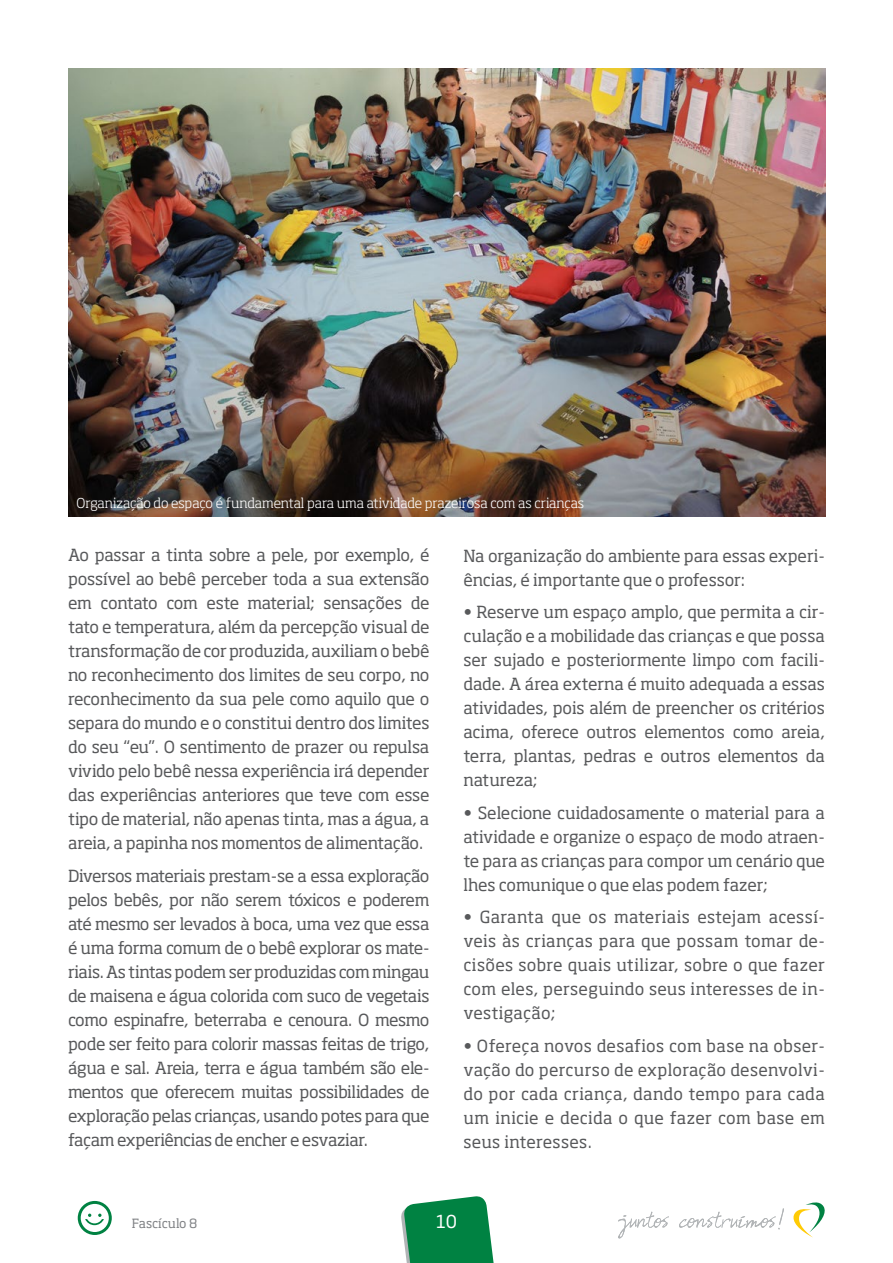
<style>
.page{position:relative;width:893px;height:1263px;background:#fff}
.page>*{position:absolute;margin:0;border:0;box-sizing:border-box;transform-origin:0 0}
.t1{font:17.7px "Soho Std";color:#fff}
.t2{font:16.5px/24px "Soho Std";letter-spacing:-.01em;color:#58595b;text-align:justify}
.t3{font:300 13.5px "Soho Std";letter-spacing:-.005em;color:#fff}
.t4{font:12.6px "Soho Std";letter-spacing:-.01em;color:#808285}
</style>
<div class="page">
<svg style="left:401px;top:1196px;width:93px;height:67px;background:#28945f"></svg>
<svg style="left:793px;top:1202px;width:32px;height:35px"></svg>
<svg style="left:618px;top:1208px;width:166px;height:30px"></svg>
<svg style="left:78px;top:1201px;width:34px;height:34px"></svg>
<img style="left:68px;top:68px;width:757px;height:449px">
<p class="t3" style="left:77px;top:495px;width:509px">Organização do espaço é fundamental para uma atividade prazeirosa com as crianças</p>
<p class="t2" style="left:68px;top:543px;width:363px">Ao passar a tinta sobre a pele, por exemplo, é possível ao bebê perceber toda a sua extensão em contato com este material; sensações de tato e temperatura, além da percepção visual de transformação de cor produzida, auxiliam o bebê no reconhecimento dos limites de seu corpo, no reconhecimento da sua pele como aquilo que o separa do mundo e o constitui dentro dos limites do seu “eu”. O sentimento de prazer ou repulsa vivido pelo bebê nessa experiência irá depender das experiências anteriores que teve com esse tipo de material, não apenas tinta, mas a água, a areia, a papinha nos momentos de alimentação.</p>
<p class="t2" style="left:68px;top:864px;width:363px">Diversos materiais prestam-se a essa exploração pelos bebês, por não serem tóxicos e poderem até mesmo ser levados à boca, uma vez que essa é uma forma comum de o bebê explorar os mate&shy;riais. As tintas podem ser produzidas com mingau de maisena e água colorida com suco de vegetais como espinafre, beterraba e cenoura. O mesmo pode ser feito para colorir massas feitas de trigo, água e sal. Areia, terra e água também são ele&shy;mentos que oferecem muitas possibilidades de exploração pelas crianças, usando potes para que façam experiências de encher e esvaziar.</p>
<p class="t2" style="left:463px;top:543px;width:363px">Na organização do ambiente para essas experi&shy;ências, é importante que o professor:</p>
<p class="t2" style="left:463px;top:600px;width:363px">• Reserve um espaço amplo, que permita a cir&shy;culação e a mobilidade das crianças e que possa ser sujado e posteriormente limpo com facili&shy;dade. A área externa é muito adequada a essas atividades, pois além de preencher os critérios acima, oferece outros elementos como areia, terra, plantas, pedras e outros elementos da natureza;</p>
<p class="t2" style="left:463px;top:800px;width:363px">• Selecione cuidadosamente o material para a atividade e organize o espaço de modo atraen&shy;te para as crianças para compor um cenário que lhes comunique o que elas podem fazer;</p>
<p class="t2" style="left:463px;top:905px;width:363px">• Garanta que os materiais estejam acessí&shy;veis às crianças para que possam tomar de&shy;cisões sobre quais utilizar, sobre o que fazer com eles, perseguindo seus interesses de in&shy;vestigação;</p>
<p class="t2" style="left:463px;top:1033px;width:363px">• Ofereça novos desafios com base na obser&shy;vação do percurso de exploração desenvolvi&shy;do por cada criança, dando tempo para cada um inicie e decida o que fazer com base em seus interesses.</p>
<p class="t4" style="left:132px;top:1215px;width:67px">Fascículo 8</p>
<p class="t1" style="left:436px;top:1210px;width:23px">10</p>
</div>
